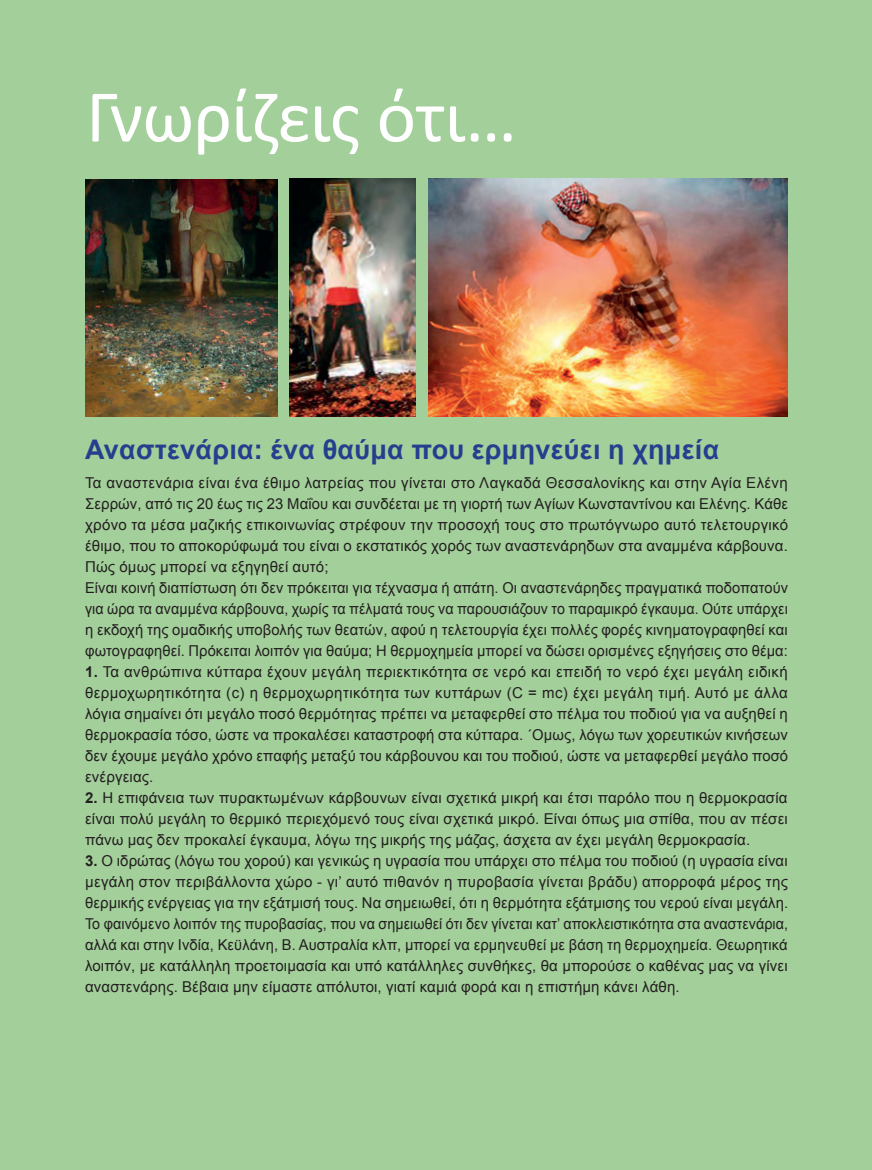
<style>
.page{position:relative;width:872px;height:1170px;background:#fff}
.page>*{position:absolute;margin:0;border:0;box-sizing:border-box;transform-origin:0 0}
.t1{font:75px "Calibri";letter-spacing:-.01em;color:#fff}
.t2{font:700 27px "Arial";letter-spacing:.01em;color:#253f8e}
.t3{font:15px/21px "Arial";letter-spacing:.01em;color:#231f20;text-align:justify}
.s1{font-weight:700}
</style>
<div class="page">
<div style="left:0;top:0;width:872px;height:1169px;background:#a3cf9a"></div>
<img style="left:290px;top:179px;width:125px;height:238px">
<img style="left:429px;top:179px;width:359px;height:238px">
<img style="left:85px;top:179px;width:192px;height:238px">
<h1 class="t1" style="left:86px;top:69px;width:432px">Γνωρίζεις ότι...</h1>
<h2 class="t2" style="left:85px;top:430px;width:635px">Αναστενάρια: ένα θαύμα που ερμηνεύει η χημεία</h2>
<p class="t3" style="left:85px;top:472px;width:704px;text-align:left">Τα αναστενάρια είναι ένα έθιμο λατρείας που γίνεται στο Λαγκαδά Θεσσαλονίκης και στην Αγία Ελένη Σερρών, από τις 20 έως τις 23 Μαΐου και συνδέεται με τη γιορτή των Aγίων Κωνσταντίνου και Ελένης. Κάθε χρόνο τα μέσα μαζικής επικοινωνίας στρέφουν την προσοχή τους στο πρωτόγνωρο αυτό τελετουργικό έθιμο, που το αποκορύφωμά του είναι ο εκστατικός χορός των αναστενάρηδων στα αναμμένα κάρβουνα.<br>Πώς όμως μπορεί να εξηγηθεί αυτό;<br>Είναι κοινή διαπίστωση ότι δεν πρόκειται για τέχνασμα ή απάτη. Οι αναστενάρηδες πραγματικά ποδοπατούν για ώρα τα αναμμένα κάρβουνα, χωρίς τα πέλματά τους να παρουσιάζουν το παραμικρό έγκαυμα. Ούτε υπάρχει η εκδοχή της ομαδικής υποβολής των θεατών, αφού η τελετουργία έχει πολλές φορές κινηματογραφηθεί και φωτογραφηθεί. Πρόκειται λοιπόν για θαύμα; H θερμοχημεία μπορεί να δώσει ορισμένες εξηγήσεις στο θέμα:</p>
<p class="t3" style="left:85px;top:661px;width:704px"><span class="s1">1.</span> Τα ανθρώπινα κύτταρα έχουν μεγάλη περιεκτικότητα σε νερό και επειδή το νερό έχει μεγάλη ειδική θερμοχωρητικότητα (c) η θερμοχωρητικότητα των κυττάρων (C = mc) έχει μεγάλη τιμή. Αυτό με άλλα λόγια σημαίνει ότι μεγάλο ποσό θερμότητας πρέπει να μεταφερθεί στο πέλμα του ποδιού για να αυξηθεί η θερμοκρασία τόσο, ώστε να προκαλέσει καταστροφή στα κύτταρα. ΄Ομως, λόγω των χορευτικών κινήσεων δεν έχουμε μεγάλο χρόνο επαφής μεταξύ του κάρβουνου και του ποδιού, ώστε να μεταφερθεί μεγάλο ποσό ενέργειας.</p>
<p class="t3" style="left:85px;top:787px;width:704px"><span class="s1">2.</span> H επιφάνεια των πυρακτωμένων κάρβουνων είναι σχετικά μικρή και έτσι παρόλο που η θερμοκρασία είναι πολύ μεγάλη το θερμικό περιεχόμενό τους είναι σχετικά μικρό. Είναι όπως μια σπίθα, που αν πέσει πάνω μας δεν προκαλεί έγκαυμα, λόγω της μικρής της μάζας, άσχετα αν έχει μεγάλη θερμοκρασία.</p>
<p class="t3" style="left:85px;top:850px;width:704px"><span class="s1">3.</span> O ιδρώτας (λόγω του χορού) και γενικώς η υγρασία που υπάρχει στο πέλμα του ποδιού (η υγρασία είναι μεγάλη στον περιβάλλοντα χώρο - γι’ αυτό πιθανόν η πυροβασία γίνεται βράδυ) απορροφά μέρος της θερμικής ενέργειας για την εξάτμισή τους. Να σημειωθεί, ότι η θερμότητα εξάτμισης του νερού είναι μεγάλη.<br>To φαινόμενο λοιπόν της πυροβασίας, που να σημειωθεί ότι δεν γίνεται κατ’ αποκλειστικότητα στα αναστενάρια, αλλά και στην Ινδία, Κεϋλάνη, B. Αυστραλία κλπ, μπορεί να ερμηνευθεί με βάση τη θερμοχημεία. Θεωρητικά λοιπόν, με κατάλληλη προετοιμασία και υπό κατάλληλες συνθήκες, θα μπορούσε ο καθένας μας να γίνει αναστενάρης. Βέβαια μην είμαστε απόλυτοι, γιατί καμιά φορά και η επιστήμη κάνει λάθη.</p>
</div>
